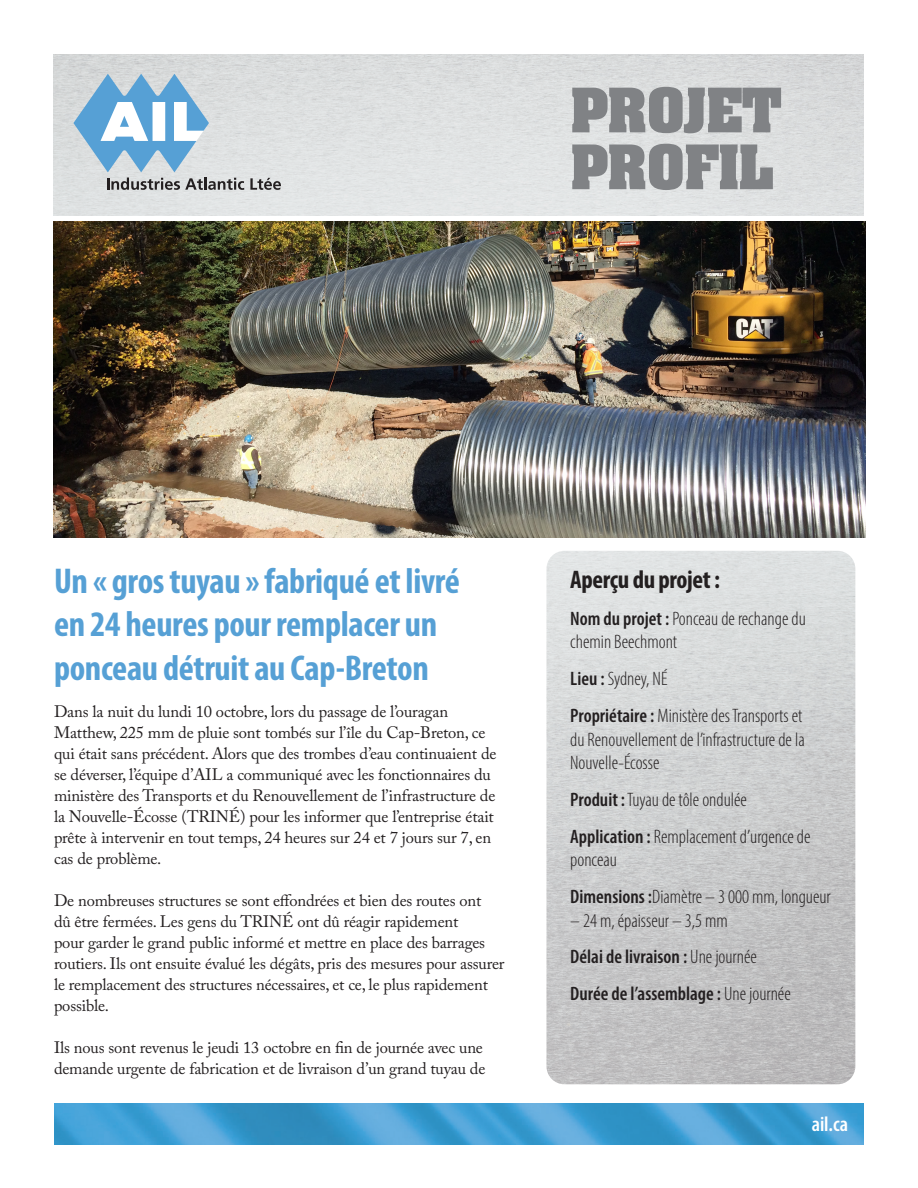
<style>
.page{position:relative;width:918px;height:1188px;background:#fff}
.page>*{position:absolute;margin:0;border:0;box-sizing:border-box;transform-origin:0 0}
.t1{font:700 52.5px "Aachen";color:#808285}
.Head{font:700 condensed 36px/43.5px "Myriad Pro";letter-spacing:-.01em;color:#56a0d5}
.Header_Blue_2{font:700 condensed 25.5px "Myriad Pro";letter-spacing:-.015em;color:#231f20}
.t2{font:600 condensed 21px "Myriad Pro";color:#fff}
.Project_details{font:300 condensed 19.5px/23.4px "Myriad Pro";color:#231f20}
.Project_details-2{font:600 condensed 19.5px "Myriad Pro";color:#231f20}
.copy{font:16.5px/21px "Adobe Caslon Pro";letter-spacing:-.01em;color:#231f20}
.s1{font-weight:600}
.s2{font-weight:300}
</style>
<div class="page">
<img style="left:54px;top:1103px;width:810px;height:41px">
<img style="left:54px;top:54px;width:810px;height:162px">
<svg style="left:107px;top:178px;width:137px;height:12px;background:#959596"></svg>
<svg style="left:250px;top:178px;width:31px;height:12px"></svg>
<svg style="left:73px;top:74px;width:136px;height:98px"></svg>
<img style="left:546px;top:551px;width:309px;height:533px">
<img style="left:54px;top:222px;width:812px;height:316px">
<p class="t1" style="left:570px;top:71px;width:213px">PROJET</p>
<p class="t1" style="left:570px;top:128px;width:205px">PROFIL</p>
<p class="Head" style="left:54px;top:558px;width:408px">Un « gros tuyau » fabriqué et livré en 24 heures pour remplacer un ponceau détruit au Cap-Breton</p>
<p class="copy" style="left:54px;top:701px;width:444px">Dans la nuit du lundi 10 octobre, lors du passage de l’ouragan Matthew, 225 mm de pluie sont tombés sur l’île du Cap-Breton, ce qui était sans précédent. Alors que des trombes d’eau continuaient de se déverser, l’équipe d’AIL a communiqué avec les fonctionnaires du ministère des Transports et du Renouvellement de l’infrastructure de la Nouvelle-Écosse (TRINÉ) pour les informer que l’entreprise était prête à intervenir en tout temps, 24 heures sur 24 et 7 jours sur 7, en cas de problème.</p>
<p class="copy" style="left:54px;top:890px;width:452px">De nombreuses structures se sont effondrées et bien des routes ont<br>dû être fermées. Les gens du TRINÉ ont dû réagir rapidement<br>pour garder le grand public informé et mettre en place des barrages routiers. Ils ont ensuite évalué les dégâts, pris des mesures pour assurer le remplacement des structures nécessaires, et ce, le plus rapidement possible.</p>
<p class="copy" style="left:54px;top:1037px;width:433px">Ils nous sont revenus le jeudi 13 octobre en fin de journée avec une demande urgente de fabrication et de livraison d’un grand tuyau de</p>
<p class="Header_Blue_2" style="left:570px;top:564px;width:151px">Aperçu du projet :</p>
<p class="Project_details" style="left:570px;top:607px;width:237px"><span class="s1">Nom du projet :</span> Ponceau de rechange du chemin Beechmont</p>
<p class="Project_details" style="left:570px;top:667px;width:99px"><span class="s1">Lieu :</span> Sydney, NÉ</p>
<p class="Project_details" style="left:570px;top:704px;width:236px;text-align:justify"><span class="s1">Propriétaire :</span> Ministère des Transports et du Renouvellement de l’infrastructure de la Nouvelle-Écosse</p>
<p class="Project_details" style="left:570px;top:788px;width:178px"><span class="s1">Produit :</span> Tuyau de tôle ondulée</p>
<p class="Project_details" style="left:570px;top:825px;width:242px"><span class="s1">Application :</span> Remplacement d’urgence de ponceau</p>
<p class="Project_details" style="left:570px;top:885px;width:262px"><span class="s1">Dimensions :</span>Diamètre – 3 000 mm, longueur</p>
<p class="Project_details" style="left:570px;top:908px;width:159px">– 24 m, épaisseur – 3,5 mm</p>
<p class="Project_details-2" style="left:570px;top:945px;width:188px">Délai de livraison : <span class="s2">Une journée</span></p>
<p class="Project_details-2" style="left:570px;top:982px;width:222px">Durée de l’assemblage : <span class="s2">Une journée</span></p>
<p class="t2" style="left:812px;top:1111px;width:38px">ail.ca</p>
</div>
